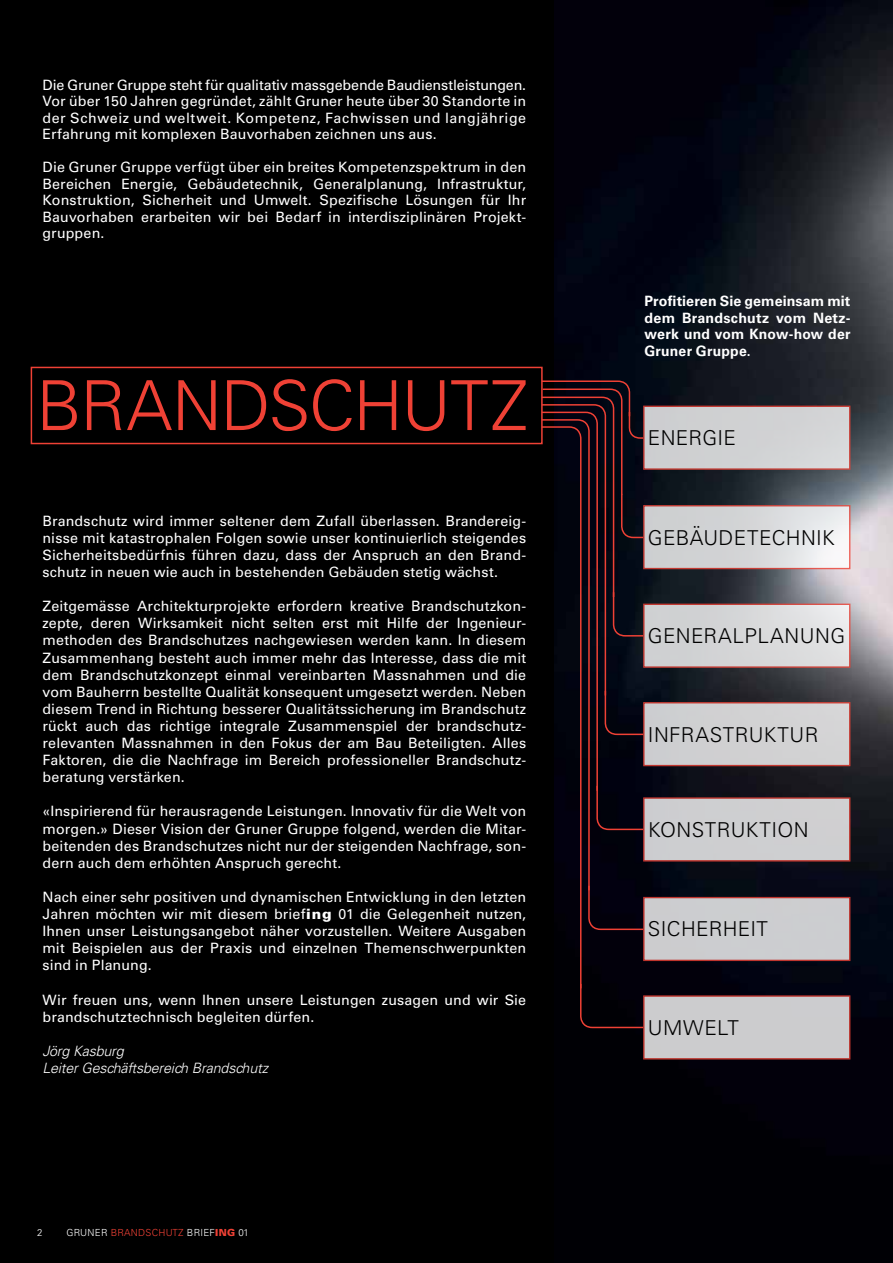
<style>
.page{position:relative;width:893px;height:1263px;background:#000}
.page>*{position:absolute;margin:0;border:0;box-sizing:border-box;transform-origin:0 0}
.t1{font:300 69px "Univers LT Std";letter-spacing:-.015em;color:#ef4135}
.t2{font:300 20.55px "Univers LT Std";letter-spacing:.02em;color:#000}
.t3{font:14.25px/17.1px "Univers LT Std";letter-spacing:.01em;color:#fff;text-align:justify}
.t4{font:700 14.25px/16.5px "Univers LT Std";letter-spacing:.015em;color:#fff;text-align:justify}
.t5{font:italic 300 14.25px/17.1px "Univers LT Std";letter-spacing:-.01em;color:#fff}
.t6{font:300 9.75px "Univers LT Std";letter-spacing:.025em;color:#fff}
.s1{font-weight:900}
.s2{color:#ef4135}
.s3{font-weight:900;color:#ef4135}
</style>
<div class="page">
<img style="left:554px;top:0;width:339px;height:1154px">
<div style="left:31px;top:367px;width:512px;height:77px;border:2px solid #ef4135"></div>
<div style="left:643px;top:406px;width:207px;height:64px;background:#d0d1d3;border:1px solid #ef4135"></div>
<div style="left:643px;top:505px;width:207px;height:64px;background:linear-gradient(to right,#c5c7c9,#eeeff1);border:1px solid #ef4135"></div>
<div style="left:643px;top:604px;width:207px;height:64px;background:linear-gradient(to right,#caccce,#e5e5e7);border:1px solid #ef4135"></div>
<div style="left:643px;top:702px;width:207px;height:64px;background:#d1d0d2;border:1px solid #ef4135"></div>
<div style="left:643px;top:797px;width:207px;height:64px;background:#cecfd0;border:1px solid #ef4135"></div>
<div style="left:643px;top:897px;width:207px;height:64px;background:#cccdd0;border:1px solid #ef4135"></div>
<div style="left:643px;top:995px;width:207px;height:64px;background:#ccccce;border:1px solid #ef4135"></div>
<svg style="left:540px;top:380px;width:105px;height:649px"></svg>
<p class="t3" style="left:43px;top:77px;width:485px;line-height:16.5px">Die Gruner Gruppe steht für qualitativ massgebende Baudienstleistungen.<br>Vor über 150 Jahren gegründet, zählt Gruner heute über 30 Standorte in der Schweiz und weltweit. Kompetenz, Fachwissen und langjährige Erfahrung mit komplexen Bauvorhaben zeichnen uns aus.</p>
<p class="t3" style="left:43px;top:159px;width:485px;line-height:16.5px">Die Gruner Gruppe verfügt über ein breites Kompetenzspektrum in den Bereichen Energie, Gebäudetechnik, Generalplanung, I nfrastruktur, Konstruktion, Sicherheit und U mwelt. Spezifische Lösungen für I hr Bauvorhaben erarbeiten wir bei Bedarf in interdisziplinären Projekt&shy;gruppen.</p>
<h1 class="t1" style="left:36px;top:364px;width:486px">BRANDSCH UTZ</h1>
<p class="t3" style="left:43px;top:512px;width:485px">Brandschutz wird immer seltener dem Zufall überlassen. Brandereig&shy;nisse mit katastrophalen Folgen sowie unser kontinuierlich steigendes Sicherheitsbedürfnis führen dazu, dass der Anspruch an den Brand&shy;schutz in neuen wie auch in bestehenden Gebäuden stetig wächst.</p>
<p class="t3" style="left:43px;top:598px;width:485px">Zeitgemässe Architekturprojekte erfordern kreative Brandschutzkon&shy;zepte, deren Wirksamkeit nicht selten erst mit Hilfe der I ngenieur&shy;methoden des Brandschutzes nachgewiesen werden kann. I n diesem Zusammenhang besteht auch immer mehr das I nteresse, dass die mit dem Brandschutzkonzept einmal vereinbarten Massnahmen und die vom Bauherrn bestellte Qualität konsequent umgesetzt werden. N eben diesem Trend in Richtung besserer Qualitätssicherung im Brandschutz rückt auch das richtige integrale Zusammenspiel der brandschutz&shy;relevanten Massnahmen in den Fokus der am Bau Beteiligten. Alles Faktoren, die die Nachfrage im Bereich professioneller Brandschutz&shy;beratung verstärken.</p>
<p class="t3" style="left:43px;top:803px;width:485px">«I nspirierend für herausragende Leistungen. I nnovativ für die Welt von morgen.» Dieser Vision der Gruner Gruppe folgend, werden die Mitar&shy;beitenden des Brandschutzes nicht nur der steigenden Nachfrage, son&shy;dern auch dem erhöhten Anspruch gerecht.</p>
<p class="t3" style="left:43px;top:888px;width:485px">Nach einer sehr positiven und dynamischen Entwicklung in den letzten Jahren möchten wir mit diesem brief<span class="s1">ing</span> 01 die Gelegenheit nutzen, I hnen unser Leistungsangebot näher vorzustellen. Weitere Ausgaben mit Beispielen aus der Praxis und einzelnen Themenschwerpunkten sind in Planung.</p>
<p class="t3" style="left:43px;top:991px;width:485px">Wir freuen uns, wenn I hnen unsere Leistungen zusagen und wir Sie brandschutztechnisch begleiten dürfen.</p>
<p class="t5" style="left:43px;top:1042px;width:227px">Jörg Kasburg<br>Leiter Geschäftsbereich Brandschutz</p>
<p class="t6" style="left:37px;top:1226px;width:7px">2</p>
<p class="t6" style="left:66px;top:1226px;width:184px">GRUNER <span class="s2">B RANDSCH UTZ</span> BRIEF<span class="s3">ing</span> 01</p>
<p class="t4" style="left:644px;top:293px;width:207px">Profitieren Sie gemeinsam mit dem Brandschutz vom Netz&shy;werk und vom Know-how der Gruner Gruppe.</p>
<h2 class="t2" style="left:648px;top:425px;width:90px">ENERGIE</h2>
<h2 class="t2" style="left:648px;top:525px;width:188px">GEBÄUDETECH NIK</h2>
<h2 class="t2" style="left:648px;top:623px;width:199px">GENERALPLANUNG</h2>
<h2 class="t2" style="left:648px;top:722px;width:172px">INFRASTRUKTUR</h2>
<h2 class="t2" style="left:648px;top:817px;width:162px">KONSTRUKTION</h2>
<h2 class="t2" style="left:648px;top:917px;width:122px">SICH ERH EIT</h2>
<h2 class="t2" style="left:648px;top:1015px;width:92px">UMWELT</h2>
</div>
